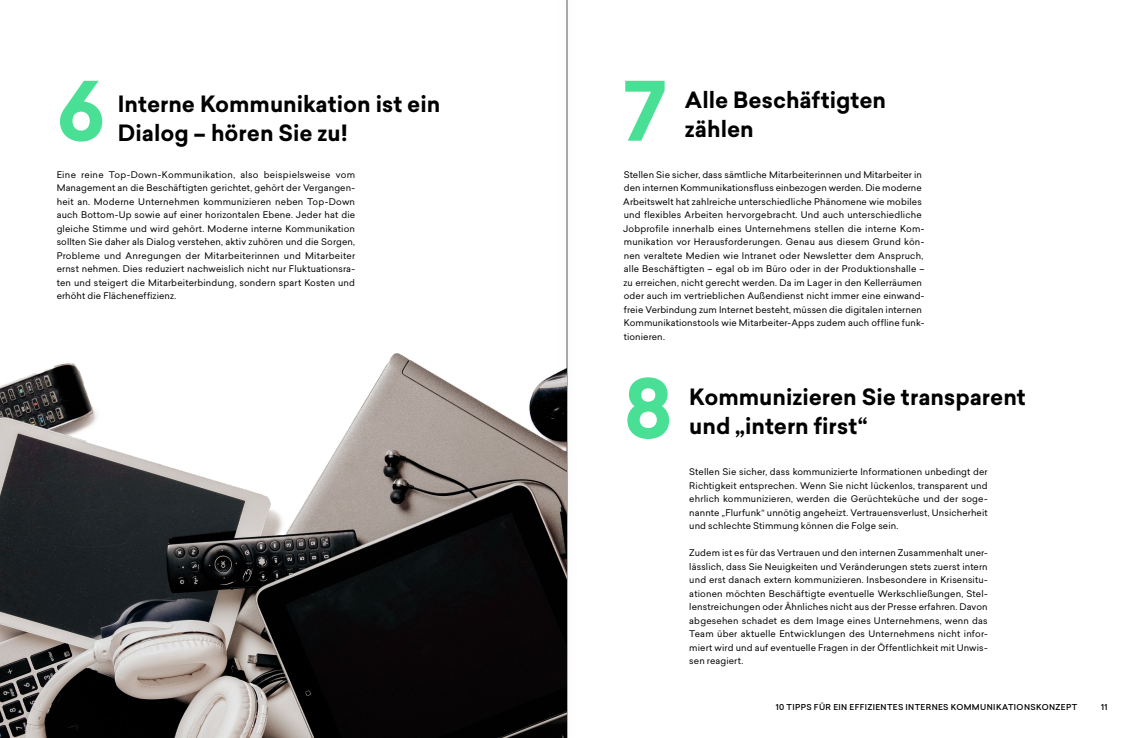
<style>
.page{position:relative;width:1134px;height:738px;background:#fff}
.page>*{position:absolute;margin:0;border:0;box-sizing:border-box;transform-origin:0 0}
.t1{font:700 80px "Sailec";color:#49e095}
.t2{font:700 22px/28.6px "Sailec";color:#000}
.t3{font:9px/13.5px "Sailec";letter-spacing:.015em;color:#000;text-align:justify}
.t4{font:500 8px "Sailec";letter-spacing:.05em;color:#000}
</style>
<div class="page">
<hr style="left:567px;top:0;width:1px;height:737px;background:#575756">
<img style="left:0;top:232px;width:567px;height:505px">
<h1 class="t1" style="left:57px;top:54px;width:50px">6</h1>
<h1 class="t1" style="left:624px;top:54px;width:45px">7</h1>
<h2 class="t2" style="left:118px;top:90px;width:324px">Interne Kommunikation ist ein<br>Dialog – hören Sie zu!</h2>
<h2 class="t2" style="left:685px;top:86px;width:203px">Alle Beschäftigten</h2>
<h2 class="t2" style="left:685px;top:114px;width:70px">zählen</h2>
<p class="t3" style="left:57px;top:167px;width:300px">Eine reine Top-Down-Kommunikation, also beispielsweise vom Management an die Beschäftigten gerichtet, gehört der Vergangen&shy;heit an. Moderne Unternehmen kommunizieren neben Top-Down auch Bottom-Up sowie auf einer horizontalen Ebene. Jeder hat die gleiche Stimme und wird gehört. Moderne interne Kommunikation sollten Sie daher als Dialog verstehen, aktiv zuhören und die Sorgen, Probleme und Anregungen der Mitarbeiterinnen und Mitarbeiter ernst nehmen. Dies reduziert nachweislich nicht nur Fluktuationsra&shy;ten und steigert die Mitarbeiterbindung, sondern spart Kosten und erhöht die Flächeneffizienz.</p>
<p class="t3" style="left:623px;top:167px;width:303px;text-align:left">Stellen Sie sicher, dass sämtliche Mitarbeiterinnen und Mitarbeiter in den internen Kommunikationsfluss einbezogen werden. Die moderne Arbeitswelt hat zahlreiche unterschiedliche Phänomene wie mobiles und flexibles Arbeiten hervorgebracht. Und auch unterschiedliche Jobprofile innerhalb eines Unternehmens stellen die interne Kom&shy;munikation vor Herausforderungen. Genau aus diesem Grund kön&shy;nen veraltete Medien wie Intranet oder Newsletter dem Anspruch, alle Beschäftigten – egal ob im Büro oder in der Produktionshalle – zu erreichen, nicht gerecht werden. Da im Lager in den Kellerräumen oder auch im vertrieblichen Außendienst nicht immer eine einwand&shy;freie Verbindung zum Internet besteht, müssen die digitalen internen Kommunikationstools wie Mitarbeiter-Apps zudem auch offline funk&shy;tionieren.</p>
<h1 class="t1" style="left:624px;top:351px;width:51px">8</h1>
<h2 class="t2" style="left:689px;top:383px;width:338px">Kommunizieren Sie transparent</h2>
<h2 class="t2" style="left:689px;top:411px;width:180px">und „intern first“</h2>
<p class="t3" style="left:689px;top:464px;width:300px">Stellen Sie sicher, dass kommunizierte Informationen unbedingt der Richtigkeit entsprechen. Wenn Sie nicht lückenlos, transparent und ehrlich kommunizieren, werden die Gerüchteküche und der soge&shy;nannte „Flurfunk“ unnötig angeheizt. Vertrauensverlust, Unsicherheit und schlechte Stimmung können die Folge sein.</p>
<p class="t3" style="left:689px;top:545px;width:300px">Zudem ist es für das Vertrauen und den internen Zusammenhalt uner&shy;lässlich, dass Sie Neuigkeiten und Veränderungen stets zuerst intern und erst danach extern kommunizieren. Insbesondere in Krisensitu&shy;ationen möchten Beschäftigte eventuelle Werkschließungen, Stel&shy;lenstreichungen oder Ähnliches nicht aus der Presse erfahren. Davon abgesehen schadet es dem Image eines Unternehmens, wenn das Team über aktuelle Entwicklungen des Unternehmens nicht infor&shy;miert wird und auf eventuelle Fragen in der Öffentlichkeit mit Unwis&shy;sen reagiert.</p>
<p class="t4" style="left:776px;top:701px;width:303px">10 TIPPS FÜR EIN EFFIZIENTES INTERNES KOMMUNIKATIONSKONZEPT</p>
<p class="t4" style="left:1101px;top:701px;width:8px">11</p>
</div>
